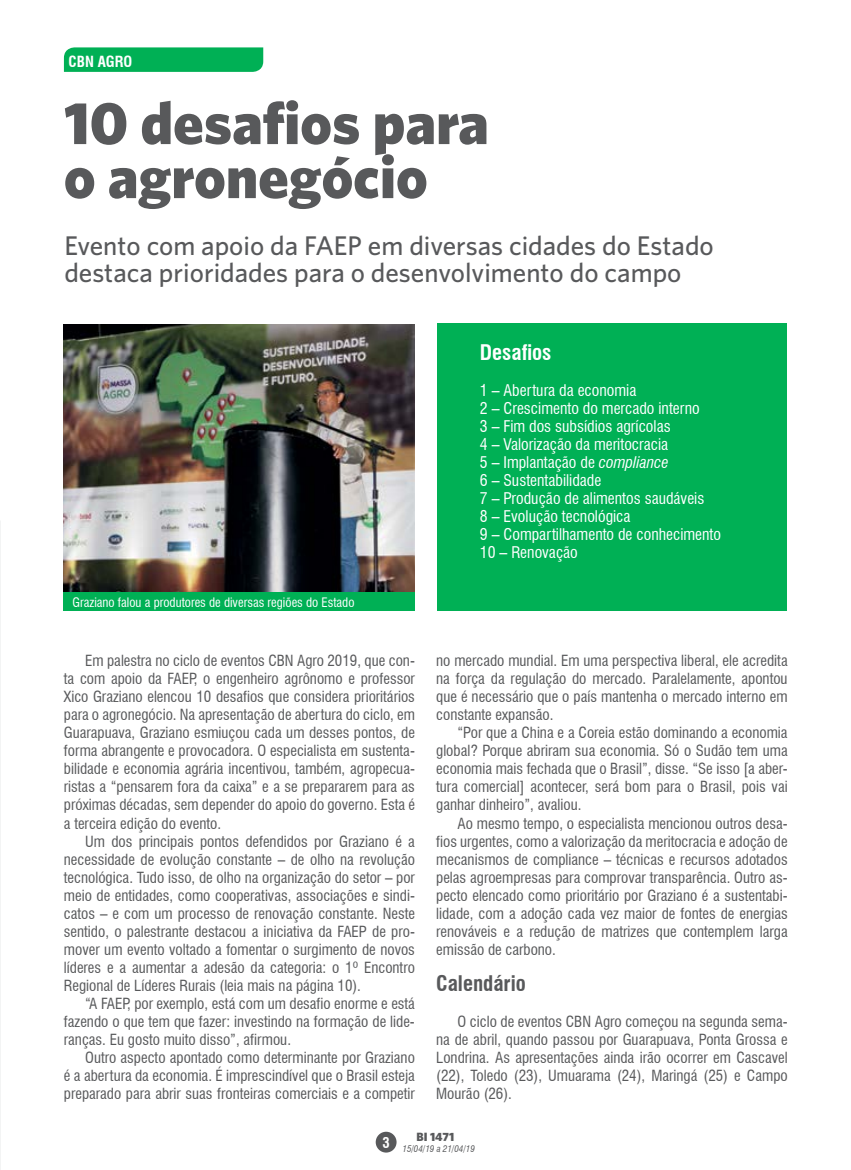
<style>
.page{position:relative;width:851px;height:1170px;background:#fff}
.page>*{position:absolute;margin:0;border:0;box-sizing:border-box;transform-origin:0 0}
.t1{font:900 60px/54px "Whitney HTF";color:#58595b}
.t2{font:500 27px/27px "Whitney HTF";color:#58595b}
.t3{font:700 condensed 21px "Swiss 721 BT";color:#58595b}
.t4{font:700 condensed 21px "Swiss 721 BT";color:#fff}
.t5{font:condensed 15.75px/18px "Swiss 721 BT";color:#fff}
.t6{font:condensed 15px/18px "Swiss 721 BT";color:#58595b;text-align:justify}
.t7{font:700 condensed 15px "Swiss 721 BT";color:#fff}
.t8{font:700 condensed 14.4px "Swiss 721 BT";color:#fff}
.t9{font:condensed 12.75px "Swiss 721 BT";color:#fff}
.t10{font:900 12px "Whitney HTF";color:#58595b}
.t11{font:italic condensed 9px "Swiss 721 BT";color:#58595b}
.s1{font-style:italic}
</style>
<div class="page">
<svg style="left:64px;top:47px;width:199px;height:25px;background:#07b25a"></svg>
<div style="left:437px;top:324px;width:349px;height:287px;background:#00b055"></div>
<img style="left:64px;top:324px;width:351px;height:268px">
<div style="left:64px;top:592px;width:351px;height:18px;background:#00b055"></div>
<div style="left:375px;top:1131px;width:21px;height:21px;background:#58595b;border-radius:50%"></div>
<p class="t7" style="left:69px;top:52px;width:65px">CBN AGRO</p>
<h1 class="t1" style="left:64px;top:94px;width:426px">10 desafios para o agronegócio</h1>
<h2 class="t2" style="left:64px;top:231px;width:650px">Evento com apoio da FAEP em diversas cidades do Estado destaca prioridades para o desenvolvimento do campo</h2>
<p class="t9" style="left:72px;top:594px;width:283px">Graziano falou a produtores de diversas regiões do Estado</p>
<p class="t6" style="left:64px;top:652px;width:352px;text-indent:21px">Em palestra no ciclo de eventos CBN Agro 2019, que con&shy;ta com apoio da FAEP, o engenheiro agrônomo e professor Xico Graziano elencou 10 desafios que considera prioritários para o agronegócio. Na apresentação de abertura do ciclo, em Guarapuava, Graziano esmiuçou cada um desses pontos, de forma abrangente e provocadora. O especialista em sustenta&shy;bilidade e economia agrária incentivou, também, agropecua&shy;ristas a “pensarem fora da caixa” e a se prepararem para as próximas décadas, sem depender do apoio do governo. Esta é a terceira edição do evento.</p>
<p class="t6" style="left:64px;top:832px;width:352px;text-indent:21px">Um dos principais pontos defendidos por Graziano é a necessidade de evolução constante – de olho na revolução tecnológica. Tudo isso, de olho na organização do setor – por meio de entidades, como cooperativas, associações e sindi&shy;catos – e com um processo de renovação constante. Neste sentido, o palestrante destacou a iniciativa da FAEP de pro&shy;mover um evento voltado a fomentar o surgimento de novos líderes e a aumentar a adesão da categoria: o 1º Encontro Regional de Líderes Rurais (leia mais na página 10).</p>
<p class="t6" style="left:64px;top:994px;width:352px;text-indent:21px">“A FAEP, por exemplo, está com um desafio enorme e está fazendo o que tem que fazer: investindo na formação de lide&shy;ranças. Eu gosto muito disso”, afirmou.</p>
<p class="t6" style="left:64px;top:1048px;width:352px;text-indent:21px">Outro aspecto apontado como determinante por Graziano é a abertura da economia. É imprescindível que o Brasil esteja preparado para abrir suas fronteiras comerciais e a competir</p>
<h3 class="t4" style="left:480px;top:340px;width:73px">Desafios</h3>
<p class="t5" style="left:480px;top:381px;width:242px">1 – Abertura da economia<br>2 – Crescimento do mercado interno<br>3 – Fim dos subsídios agrícolas<br>4 – Valorização da meritocracia<br>5 – Implantação de <span class="s1">compliance<br></span>6 – Sustentabilidade<br>7 – Produção de alimentos saudáveis<br>8 – Evolução tecnológica<br>9 – Compartilhamento de conhecimento<br>10 – Renovação</p>
<p class="t6" style="left:436px;top:652px;width:353px">no mercado mundial. Em uma perspectiva liberal, ele acredita na força da regulação do mercado. Paralelamente, apontou que é necessário que o país mantenha o mercado interno em constante expansão.</p>
<p class="t6" style="left:436px;top:724px;width:353px;text-indent:21px">“Por que a China e a Coreia estão dominando a economia global? Porque abriram sua economia. Só o Sudão tem uma economia mais fechada que o Brasil”, disse. “Se isso [a aber&shy;tura comercial] acontecer, será bom para o Brasil, pois vai ganhar dinheiro”, avaliou.</p>
<p class="t6" style="left:436px;top:814px;width:353px;text-indent:21px">Ao mesmo tempo, o especialista mencionou outros desa&shy;fios urgentes, como a valorização da meritocracia e adoção de mecanismos de compliance – técnicas e recursos adotados pelas agroempresas para comprovar transparência. Outro as&shy;pecto elencado como prioritário por Graziano é a sustentabi&shy;lidade, com a adoção cada vez maior de fontes de energias renováveis e a redução de matrizes que contemplem larga emissão de carbono.</p>
<h3 class="t3" style="left:436px;top:970px;width:91px">Calendário</h3>
<p class="t6" style="left:436px;top:1012px;width:353px;text-indent:21px">O ciclo de eventos CBN Agro começou na segunda sema&shy;na de abril, quando passou por Guarapuava, Ponta Grossa e Londrina. As apresentações ainda irão ocorrer em Cascavel (22), Toledo (23), Umuarama (24), Maringá (25) e Campo Mourão (26).</p>
<p class="t8" style="left:382px;top:1133px;width:9px">3</p>
<p class="t10" style="left:416px;top:1128px;width:39px">BI 1471</p>
<p class="t11" style="left:402px;top:1143px;width:74px">15/04/19 a 21/04/19</p>
</div>
